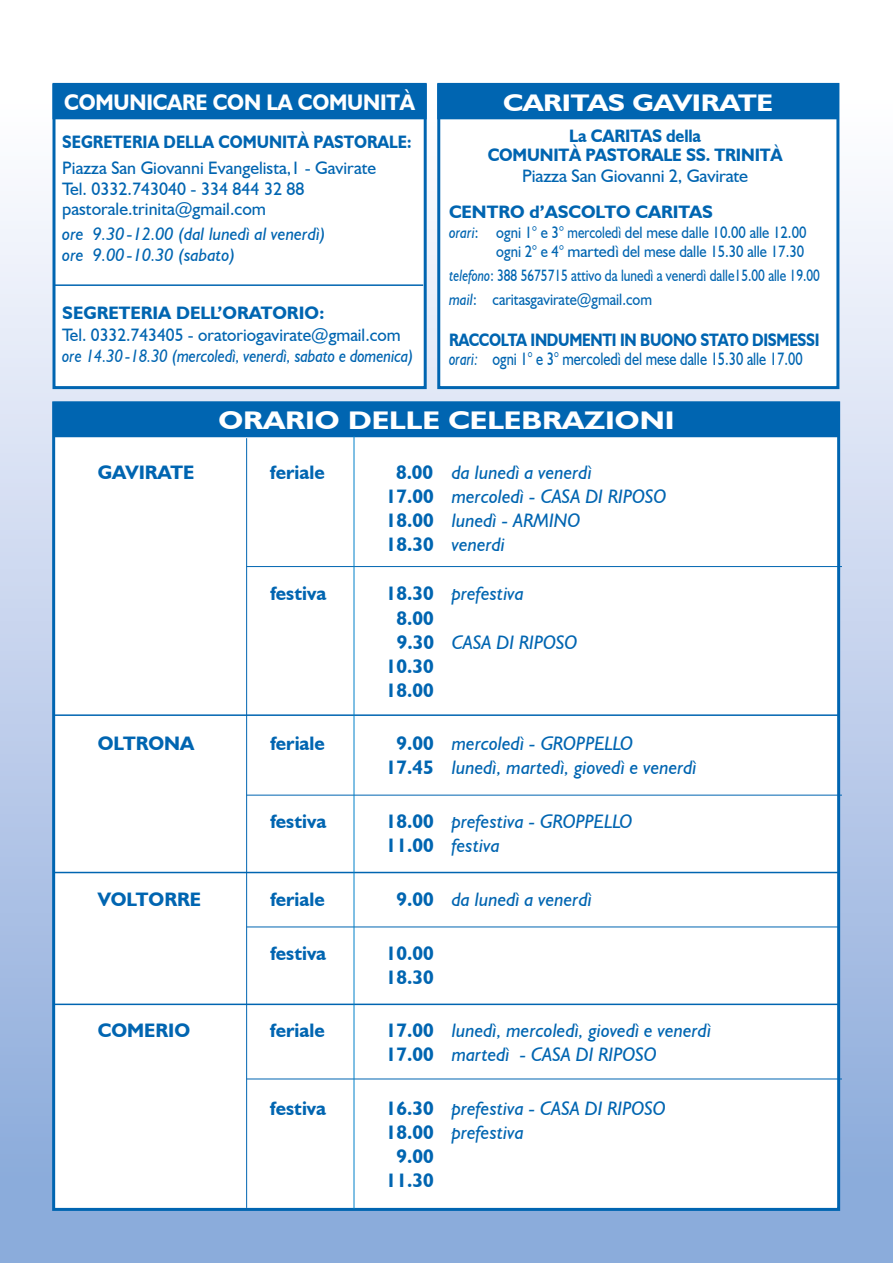
<style>
.page{position:relative;width:893px;height:1263px;background:#fff}
.page>*{position:absolute;margin:0;border:0;box-sizing:border-box;transform-origin:0 0}
.t1{font:700 25.5px "Humanist 521 BT";color:#fff;scale:1.2 1}
.t2{font:700 24px "Humanist 521 BT";letter-spacing:-.01em;color:#fff;scale:1.2 1}
.t3{font:700 22.5px "Humanist 521 BT";letter-spacing:-.01em;color:#fff;scale:.93 1}
.t4{font:italic 19.5px/24px "Humanist 521 BT";color:#0065b1}
.t5{font:700 19.5px/24px "Humanist 521 BT";color:#0065b1}
.t6{font:18px/20.2px "Humanist 521 BT";color:#0065b1}
.t7{font:18px/19.5px "Humanist 521 BT";color:#0065b1;scale:.8 1}
.t8{font:italic 18px/21px "Humanist 521 BT";color:#0065b1}
.t9{font:italic 18px "Humanist 521 BT";color:#0065b1;scale:.9 1}
.t10{font:700 18px "Humanist 521 BT";color:#0065b1}
.t11{font:700 18px/19.5px "Humanist 521 BT";color:#0065b1;text-align:center;scale:.93 1}
.t12{font:700 18px "Humanist 521 BT";color:#0065b1;scale:.89 1}
.t13{font:16.5px/19.5px "Humanist 521 BT";color:#0065b1;text-align:right;scale:.89 1}
.t14{font:16.5px/23.7px "Humanist 521 BT";color:#0065b1;scale:.81 1}
.s1{font-style:italic}
.s2{font-weight:700}
.s3{font-weight:700;font-style:normal}
</style>
<div class="page">
<div style="left:0;top:0;width:893px;height:1263px;background:linear-gradient(to bottom,#fff,#85a6d9)"></div>
<div style="left:52px;top:401px;width:788px;height:810px;background:#fff;border:3px solid #0065b1"></div>
<div style="left:54px;top:402px;width:785px;height:34px;background:#0065b1"></div>
<div style="left:53px;top:402px;width:787px;height:35px;border:2px solid #0065b1"></div>
<hr style="left:54px;top:714px;width:785px;height:2px;background:#0065b1">
<hr style="left:54px;top:872px;width:785px;height:1px;background:#0065b1">
<hr style="left:54px;top:1003px;width:785px;height:2px;background:#0065b1">
<hr style="left:247px;top:566px;width:595px;height:1px;background:#0065b1">
<hr style="left:247px;top:795px;width:595px;height:1px;background:#0065b1">
<hr style="left:247px;top:926px;width:593px;height:1px;background:#0065b1">
<hr style="left:247px;top:1078px;width:595px;height:1px;background:#0065b1">
<hr style="left:246px;top:438px;width:1px;height:770px;background:#0065b1">
<hr style="left:354px;top:436px;width:1px;height:773px;background:#0081c9">
<div style="left:52px;top:83px;width:375px;height:306px;background:#fff;border:3px solid #0065b1"></div>
<div style="left:53px;top:85px;width:373px;height:34px;background:#0065b1"></div>
<div style="left:52px;top:84px;width:375px;height:35px;border:2px solid #0065b1"></div>
<hr style="left:53px;top:284px;width:370px;height:2px;background:#0065b1">
<div style="left:437px;top:83px;width:402px;height:306px;background:#fff;border:3px solid #0065b1"></div>
<div style="left:438px;top:85px;width:400px;height:34px;background:#0065b1"></div>
<div style="left:437px;top:84px;width:402px;height:35px;border:2px solid #0065b1"></div>
<p class="t3" style="left:64px;top:88px;width:379px">COMUNICARE CON LA COMUNITÀ</p>
<p class="t12" style="left:62px;top:130px;width:394px">SEGRETERIA DELLA COMUNITÀ PASTORALE:</p>
<p class="t6" style="left:62px;top:158px;width:315px">Piazza San Giovanni Evangelista,1 - Gavirate<br>Tel. 0332.743040 - 334 844 32 88 pastorale.trinita@gmail.com</p>
<p class="t8" style="left:62px;top:223px;width:265px">ore 9.30 -12.00 (dal lunedì al venerdì) ore 9.00 -10.30 (sabato)</p>
<p class="t10" style="left:62px;top:301px;width:263px">SEGRETERIA DELL’ORATORIO:</p>
<p class="t6" style="left:62px;top:325px;width:340px">Tel. 0332.743405 - oratoriogavirate@gmail.com</p>
<p class="t9" style="left:62px;top:345px;width:392px">ore 14.30 -18.30 (mercoledì, venerdì, sabato e domenica)</p>
<p class="t2" style="left:503px;top:88px;width:227px">CARITAS GAVIRATE</p>
<p class="t11" style="left:488px;top:125px;width:318px">La CARITAS della<br>COMUNITÀ PASTORALE SS. TRINITÀ</p>
<p class="t6" style="left:522px;top:165px;width:228px">Piazza San Giovanni 2, Gavirate</p>
<p class="t10" style="left:449px;top:201px;width:265px">CENTRO d’ASCOLTO CARITAS</p>
<p class="t13" style="left:449px;top:222px;width:403px"><span class="s1">orari</span>: ogni 1° e 3° mercoledì del mese dalle 10.00 alle 12.00 ogni 2° e 4° martedì del mese dalle 15.30 alle 17.30</p>
<p class="t14" style="left:449px;top:263px;width:459px"><span class="s1">telefono</span>: 388 5675715 attivo da lunedì a venerdì dalle15.00 alle 19.00 <span class="s1">mail</span>: caritasgavirate@gmail.com</p>
<p class="t7" style="left:449px;top:329px;width:465px"><span class="s2">RACCOLTA INDUMENTI IN BUONO STATO DISMESSI </span><span class="s1">orari:</span> ogni 1° e 3° mercoledì del mese dalle 15.30 alle 17.00</p>
<h1 class="t1" style="left:218px;top:405px;width:382px">ORARIO DELLE CELEBRAZIONI</h1>
<p class="t5" style="left:98px;top:460px;width:98px">GAVIRATE</p>
<p class="t5" style="left:270px;top:460px;width:56px">feriale</p>
<p class="t4" style="left:386px;top:460px;width:282px;text-indent:10px"><span class="s3">8.00</span> da lunedì a venerdì<br><span class="s3">17.00</span> mercoledì - CASA DI RIPOSO<br><span class="s3">18.00</span> lunedì - ARMINO<br><span class="s3">18.30</span> venerdi</p>
<p class="t5" style="left:270px;top:581px;width:58px">festiva</p>
<p class="t4" style="left:386px;top:581px;width:139px"><span class="s3">18.30</span> prefestiva</p>
<p class="t5" style="left:396px;top:605px;width:39px">8.00</p>
<p class="t4" style="left:397px;top:629px;width:182px"><span class="s3">9.30</span> CASA DI RIPOSO</p>
<p class="t5" style="left:386px;top:653px;width:49px">10.30</p>
<p class="t5" style="left:386px;top:677px;width:49px">18.00</p>
<p class="t5" style="left:98px;top:731px;width:98px">OLTRONA</p>
<p class="t5" style="left:270px;top:731px;width:56px">feriale</p>
<p class="t4" style="left:386px;top:731px;width:313px;text-indent:11px"><span class="s3">9.00</span> mercoledì - GROPPELLO<br><span class="s3">17.45</span> lunedì, martedì, giovedì e venerdì</p>
<p class="t5" style="left:270px;top:809px;width:58px">festiva</p>
<p class="t4" style="left:386px;top:809px;width:248px"><span class="s3">18.00</span> prefestiva - GROPPELLO<br><span class="s3">11.00</span> festiva</p>
<p class="t5" style="left:98px;top:887px;width:105px">VOLTORRE</p>
<p class="t5" style="left:270px;top:887px;width:56px">feriale</p>
<p class="t4" style="left:396px;top:887px;width:197px"><span class="s3">9.00</span> da lunedì a venerdì</p>
<p class="t5" style="left:270px;top:940px;width:58px">festiva</p>
<p class="t5" style="left:386px;top:940px;width:49px">10.00<br>18.30</p>
<p class="t5" style="left:98px;top:1018px;width:94px">COMERIO</p>
<p class="t5" style="left:270px;top:1018px;width:56px">feriale</p>
<p class="t4" style="left:386px;top:1018px;width:327px"><span class="s3">17.00</span> lunedì, mercoledì, giovedì e venerdì<br><span class="s3">17.00</span> martedì - CASA DI RIPOSO</p>
<p class="t5" style="left:270px;top:1096px;width:58px">festiva</p>
<p class="t4" style="left:386px;top:1096px;width:282px"><span class="s3">16.30</span> prefestiva - CASA DI RIPOSO</p>
<p class="t4" style="left:386px;top:1120px;width:139px"><span class="s3">18.00</span> prefestiva</p>
<p class="t5" style="left:396px;top:1144px;width:39px">9.00</p>
<p class="t5" style="left:386px;top:1168px;width:49px">11.30</p>
</div>
